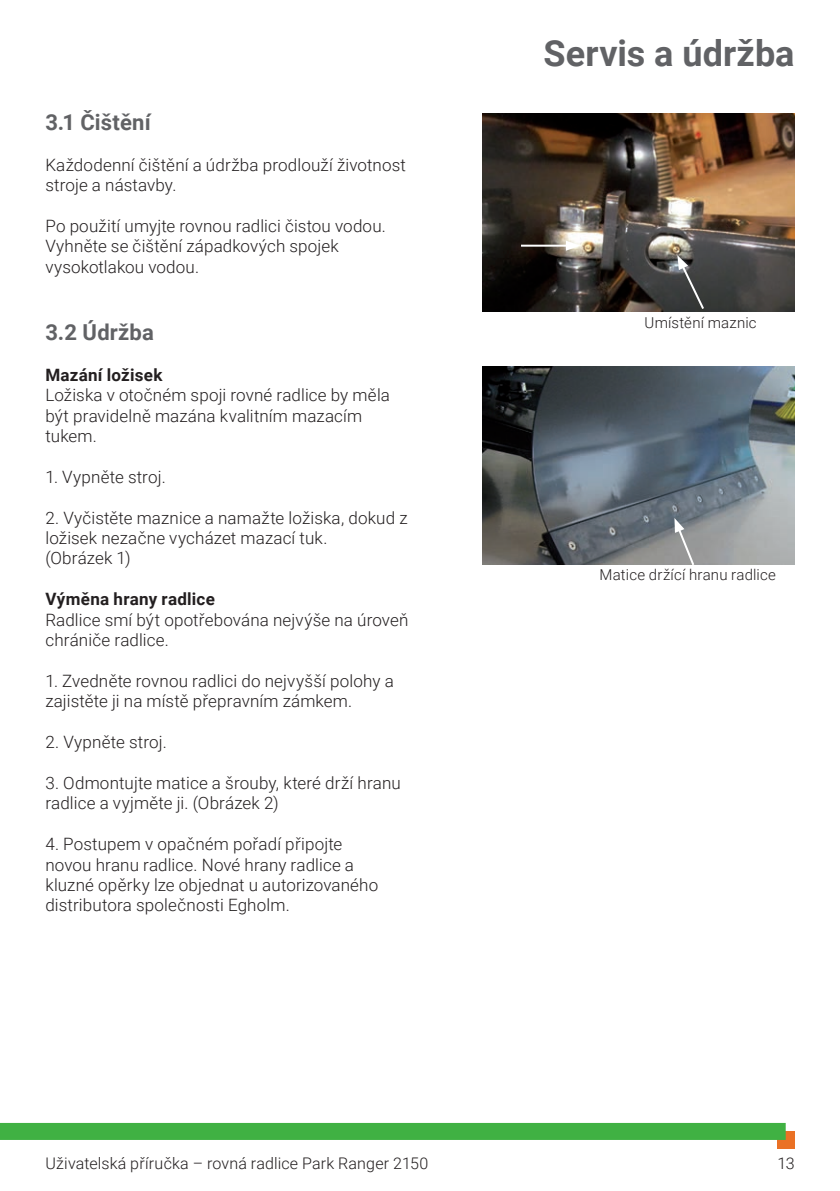
<style>
.page{position:relative;width:840px;height:1191px;background:#fff}
.page>*{position:absolute;margin:0;border:0;box-sizing:border-box;transform-origin:0 0}
.t1{font:700 36px "Roboto";color:#616265}
.t2{font:700 22px "Roboto";letter-spacing:.005em;color:#616265}
.t3{font:300 17px/20.4px "Roboto";letter-spacing:.01em;color:#231f20}
.t4{font:700 17px "Roboto";letter-spacing:.015em;color:#231f20}
.t5{font:300 16px "Roboto";letter-spacing:.01em;color:#231f20}
.t6{font:300 15px "Roboto";letter-spacing:.015em;color:#231f20}
</style>
<div class="page">
<div style="left:776px;top:1131px;width:18px;height:17px;background:#ea7125"></div>
<div style="left:0;top:1123px;width:785px;height:17px;background:#40b143"></div>
<img style="left:482px;top:113px;width:312px;height:199px">
<svg style="left:677px;top:255px;width:28px;height:56px;background:#535455"></svg>
<hr style="left:520px;top:245px;width:48px;height:2px;background:#fff">
<svg style="left:565px;top:240px;width:14px;height:11px"></svg>
<img style="left:482px;top:366px;width:312px;height:198px">
<svg style="left:674px;top:518px;width:21px;height:47px"></svg>
<p class="t2" style="left:45px;top:107px;width:107px">3.1 Čištění</p>
<p class="t3" style="left:45px;top:154px;width:362px">Každodenní čištění a údržba prodlouží životnost stroje a nástavby.</p>
<p class="t3" style="left:45px;top:215px;width:342px">Po použití umyjte rovnou radlici čistou vodou.<br>Vyhněte se čištění západkových spojek vysokotlakou vodou.</p>
<p class="t2" style="left:45px;top:317px;width:110px">3.2 Údržba</p>
<p class="t4" style="left:45px;top:363px;width:118px">Mazání ložisek</p>
<p class="t3" style="left:45px;top:384px;width:346px">Ložiska v otočném spoji rovné radlice by měla být pravidelně mazána kvalitním mazacím tukem.</p>
<p class="t3" style="left:45px;top:466px;width:122px">1. Vypněte stroj.</p>
<p class="t3" style="left:45px;top:507px;width:363px">2. Vyčistěte maznice a namažte ložiska, dokud z ložisek nezačne vycházet mazací tuk.<br>(Obrázek 1)</p>
<p class="t4" style="left:45px;top:587px;width:171px">Výměna hrany radlice</p>
<p class="t3" style="left:45px;top:609px;width:364px">Radlice smí být opotřebována nejvýše na úroveň chrániče radlice.</p>
<p class="t3" style="left:45px;top:670px;width:350px">1. Zvedněte rovnou radlici do nejvyšší polohy a zajistěte ji na místě přepravním zámkem.</p>
<p class="t3" style="left:45px;top:731px;width:123px">2. Vypněte stroj.</p>
<p class="t3" style="left:45px;top:772px;width:357px">3. Odmontujte matice a šrouby, které drží hranu radlice a vyjměte ji. (Obrázek 2)</p>
<p class="t3" style="left:45px;top:833px;width:334px">4. Postupem v opačném pořadí připojte novou hranu radlice. Nové hrany radlice a kluzné opěrky lze objednat u autorizovaného distributora společnosti Egholm.</p>
<h1 class="t1" style="left:543px;top:28px;width:252px">Servis a údržba</h1>
<p class="t6" style="left:644px;top:312px;width:114px">Umístění maznic</p>
<p class="t6" style="left:599px;top:564px;width:178px">Matice držící hranu radlice</p>
<p class="t5" style="left:45px;top:1152px;width:384px">Uživatelská příručka – rovná radlice Park Ranger 2150</p>
<p class="t5" style="left:777px;top:1152px;width:19px">13</p>
</div>
